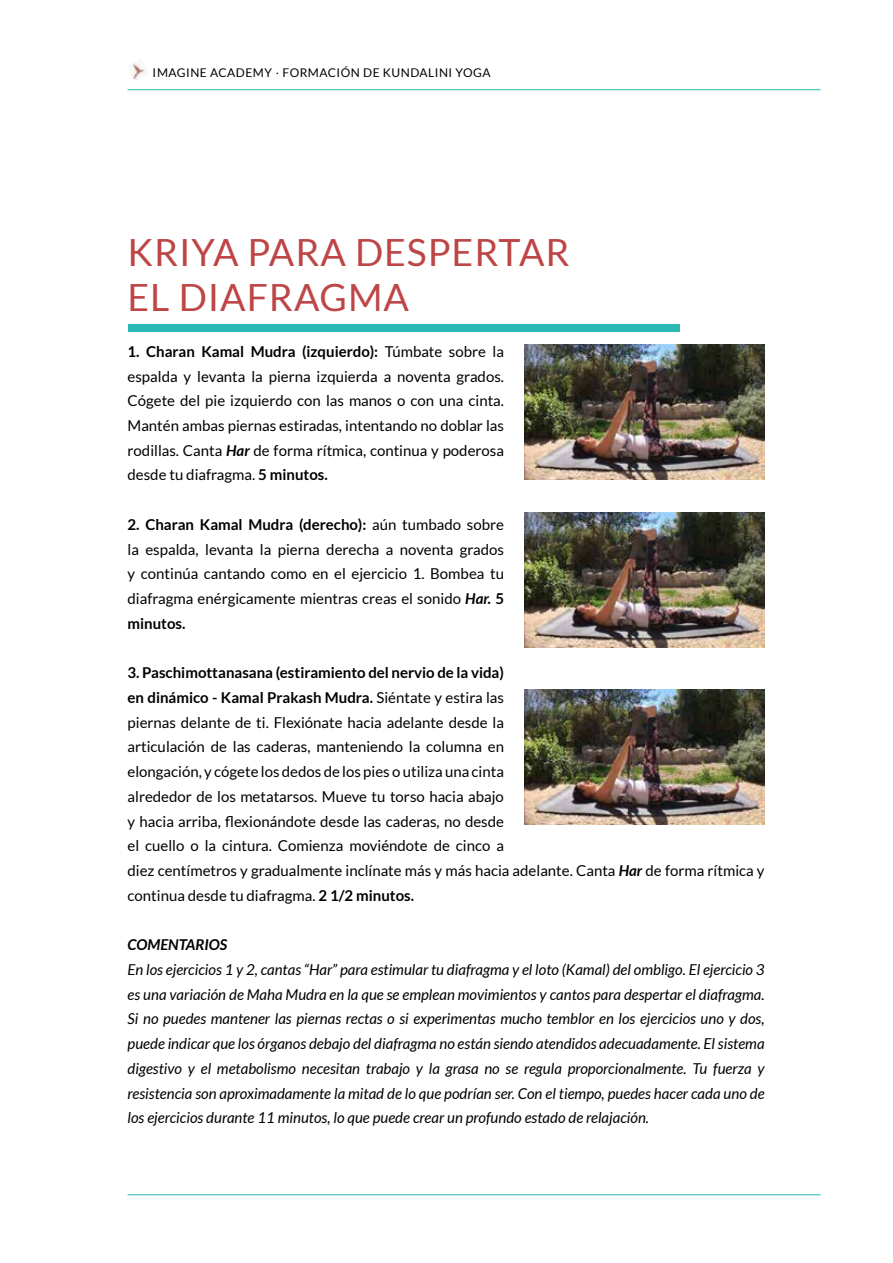
<style>
.page{position:relative;width:893px;height:1263px;background:#fff}
.page>*{position:absolute;margin:0;border:0;box-sizing:border-box;transform-origin:0 0}
.t1{font:37.5px/45px "Lato";letter-spacing:.025em;color:#be4546}
.t2{font:15px/24.8px "Lato";color:#000;text-align:justify}
.t3{font:italic 15px/24.8px "Lato";color:#000;text-align:justify}
.t4{font:italic 700 15px "Lato";color:#000}
.t5{font:12px "Lato";letter-spacing:.04em;color:#000}
.s1{font-family:"Perpetua";font-weight:700;font-style:italic}
.s2{font-weight:700}
.s3{font-weight:700;font-style:italic}
</style>
<div class="page">
<div style="left:128px;top:325px;width:552px;height:7px;background:#2cb8b5"></div>
<hr style="left:128px;top:89px;width:693px;height:1px;background:#2cb8b5">
<hr style="left:128px;top:1194px;width:693px;height:1px;background:#2cb8b5">
<img style="left:128px;top:61px;width:20px;height:20px">
<img style="left:524px;top:345px;width:241px;height:135px">
<img style="left:524px;top:513px;width:241px;height:135px">
<img style="left:524px;top:689px;width:241px;height:135px">
<p class="t5" style="left:152px;top:66px;width:340px">IMAGINE ACADEMY <span class="s1">∙</span> FORMACIÓN DE KUNDALINI YOGA</p>
<h1 class="t1" style="left:128px;top:230px;width:444px">KRIYA PARA DESPERTAR<br>EL DIAFRAGMA</h1>
<p class="t2" style="left:128px;top:339px;width:378px"><span class="s2">1. Charan Kamal Mudra (izquierdo):</span> Túmbate sobre la espalda y levanta la pierna izquierda a noventa grados.<br>Cógete del pie izquierdo con las manos o con una cinta.<br>Mantén ambas piernas estiradas, intentando no doblar las rodillas. Canta <span class="s3">Har</span> de forma rítmica, continua y poderosa desde tu diafragma. <span class="s2">5 minutos.</span></p>
<p class="t2" style="left:128px;top:512px;width:378px"><span class="s2">2. Charan Kamal Mudra (derecho):</span> aún tumbado sobre la espalda, levanta la pierna derecha a noventa grados y continúa cantando como en el ejercicio 1. Bombea tu diafragma enérgicamente mientras creas el sonido <span class="s3">Har.</span> <span class="s2">5 minutos.</span></p>
<p class="t2" style="left:128px;top:660px;width:639px;text-align:left"><span class="s2">3. Paschimottanasana (estiramiento del nervio de la vida)<br>en dinámico - Kamal Prakash Mudra.</span> Siéntate y estira las<br>piernas delante de ti. Flexiónate hacia adelante desde la<br>articulación de las caderas, manteniendo la columna en<br>elongación, y cógete los dedos de los pies o utiliza una cinta<br>alrededor de los metatarsos. Mueve tu torso hacia abajo<br>y hacia arriba, flexionándote desde las caderas, no desde<br>el cuello o la cintura. Comienza moviéndote de cinco a<br>diez centímetros y gradualmente inclínate más y más hacia adelante. Canta <span class="s3">Har</span> de forma rítmica y continua desde tu diafragma. <span class="s2">2 1/2 minutos.</span></p>
<p class="t4" style="left:128px;top:936px;width:101px">COMENTARIOS</p>
<p class="t3" style="left:128px;top:957px;width:639px">En los ejercicios 1 y 2, cantas “Har” para estimular tu diafragma y el loto (Kamal) del ombligo. El ejercicio 3 es una variación de Maha Mudra en la que se emplean movimientos y cantos para despertar el diafragma.<br>Si no puedes mantener las piernas rectas o si experimentas mucho temblor en los ejercicios uno y dos, puede indicar que los órganos debajo del diafragma no están siendo atendidos adecuadamente. El sistema digestivo y el metabolismo necesitan trabajo y la grasa no se regula proporcionalmente. Tu fuerza y resistencia son aproximadamente la mitad de lo que podrían ser. Con el tiempo, puedes hacer cada uno de los ejercicios durante 11 minutos, lo que puede crear un profundo estado de relajación.</p>
</div>
